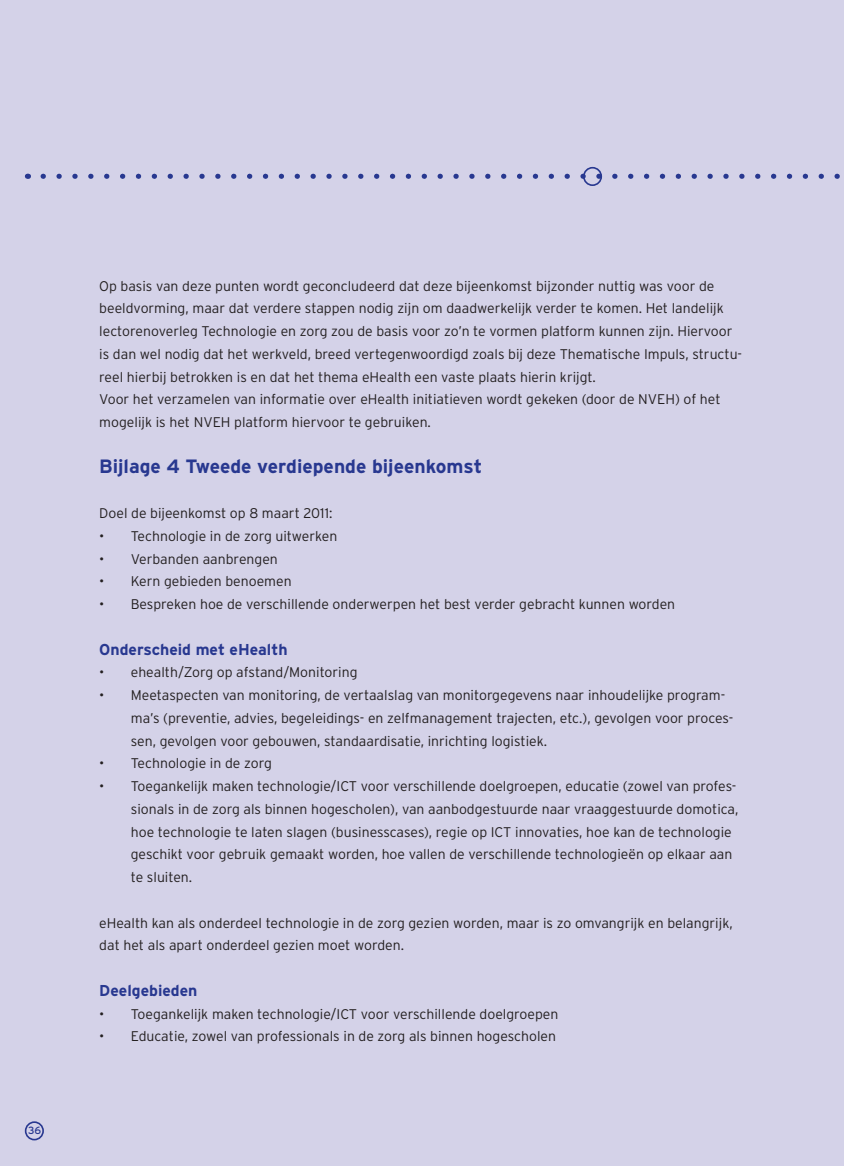
<style>
.page{position:relative;width:844px;height:1166px;background:#fff}
.page>*{position:absolute;margin:0;border:0;box-sizing:border-box;transform-origin:0 0}
.t1{font:700 19.25px "Interstate";color:#283890}
.t2{font:700 15.75px "Interstate";color:#283890}
.t3{font:300 14px/22.8px "Interstate";color:#231f20}
.t4{font:10.5px "Interstate";color:#283890}
</style>
<div class="page">
<div style="left:0;top:0;width:843px;height:1166px;background:#d4d2e8"></div>
<svg style="left:43px;top:174px;width:801px;height:5px"></svg>
<div style="left:25px;top:1121px;width:19px;height:19px;border:2px solid #283890;border-radius:50%"></div>
<div style="left:583px;top:167px;width:19px;height:19px;border:2px solid #283890;border-radius:50%"></div>
<p class="t4" style="left:28px;top:1124px;width:14px">36</p>
<p class="t3" style="left:99px;top:274px;width:644px">Op basis van deze punten wordt geconcludeerd dat deze bijeenkomst bijzonder nuttig was voor de beeldvorming, maar dat verdere stappen nodig zijn om daadwerkelijk verder te komen. Het landelijk lectorenoverleg Technologie en zorg zou de basis voor zo’n te vormen platform kunnen zijn. Hiervoor is dan wel nodig dat het werkveld, breed vertegenwoordigd zoals bij deze Thematische Impuls, structu&shy;reel hierbij betrokken is en dat het thema eHealth een vaste plaats hierin krijgt.<br>Voor het verzamelen van informatie over eHealth initiatieven wordt gekeken (door de NVEH) of het mogelijk is het NVEH platform hiervoor te gebruiken.</p>
<h1 class="t1" style="left:99px;top:455px;width:384px">Bijlage 4 Tweede verdiepende bijeenkomst</h1>
<p class="t3" style="left:99px;top:502px;width:234px">Doel de bijeenkomst op 8 maart 2011:</p>
<p class="t3" style="left:99px;top:524px;width:239px">• Technologie in de zorg uitwerken</p>
<p class="t3" style="left:99px;top:547px;width:180px">• Verbanden aanbrengen</p>
<p class="t3" style="left:99px;top:570px;width:194px">• Kern gebieden benoemen</p>
<p class="t3" style="left:99px;top:593px;width:577px">• Bespreken hoe de verschillende onderwerpen het best verder gebracht kunnen worden</p>
<p class="t2" style="left:99px;top:640px;width:190px">Onderscheid met eHealth</p>
<p class="t3" style="left:99px;top:661px;width:260px">• ehealth/Zorg op afstand/Monitoring</p>
<p class="t3" style="left:131px;top:684px;width:604px;text-indent:-32px">• Meetaspecten van monitoring, de vertaalslag van monitorgegevens naar inhoudelijke program&shy;ma’s (preventie, advies, begeleidings- en zelfmanagement trajecten, etc.), gevolgen voor proces&shy;sen, gevolgen voor gebouwen, standaardisatie, inrichting logistiek.</p>
<p class="t3" style="left:99px;top:752px;width:174px">• Technologie in de zorg</p>
<p class="t3" style="left:131px;top:775px;width:609px;text-indent:-32px">• Toegankelijk maken technologie/ICT voor verschillende doelgroepen, educatie (zowel van profes&shy;sionals in de zorg als binnen hogescholen), van aanbodgestuurde naar vraaggestuurde domotica, hoe technologie te laten slagen (businesscases), regie op ICT innovaties, hoe kan de technologie geschikt voor gebruik gemaakt worden, hoe vallen de verschillende technologieën op elkaar aan te sluiten.</p>
<p class="t3" style="left:99px;top:911px;width:634px">eHealth kan als onderdeel technologie in de zorg gezien worden, maar is zo omvangrijk en belangrijk, dat het als apart onderdeel gezien moet worden.</p>
<p class="t2" style="left:99px;top:981px;width:100px">Deelgebieden</p>
<p class="t3" style="left:99px;top:1002px;width:460px">• Toegankelijk maken technologie/ICT voor verschillende doelgroepen</p>
<p class="t3" style="left:99px;top:1025px;width:458px">• Educatie, zowel van professionals in de zorg als binnen hogescholen</p>
</div>
